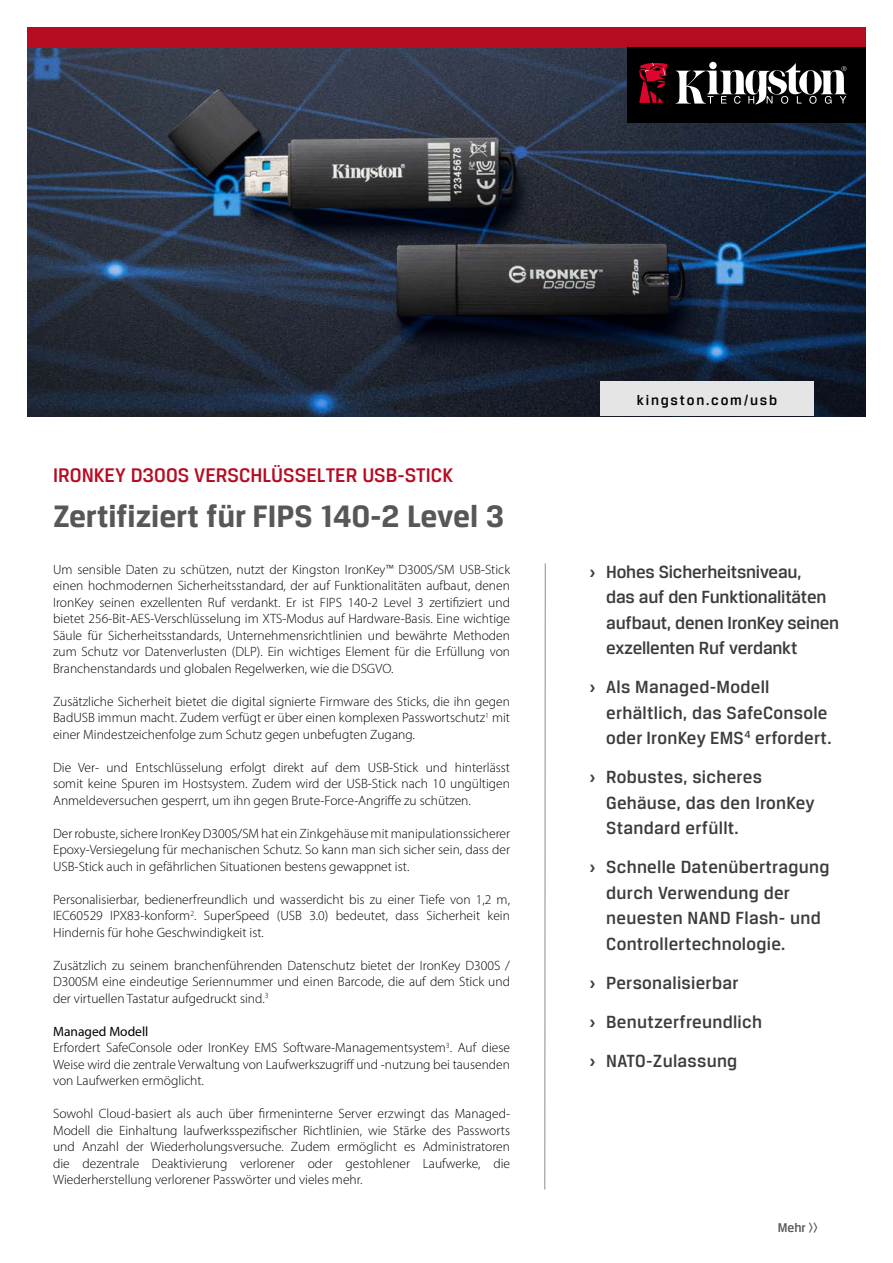
<style>
.page{position:relative;width:893px;height:1263px;background:#fff}
.page>*{position:absolute;margin:0;border:0;box-sizing:border-box;transform-origin:0 0}
.t1{font:700 33px "Breuer Text";color:#575756}
.t2{font:500 21px "Breuer Text";color:#b60c22}
.t3{font:500 18.75px/25.5px "Breuer Text";letter-spacing:.015em;color:#3c3c3b}
.t4{font:500 18.75px/25.5px "Breuer Text";letter-spacing:-.01em;color:#3c3c3b}
.t5{font:500 15px "Breuer Text";letter-spacing:.12em;color:#000}
.t6{font:300 13.5px/16.5px "Myriad Pro";color:#000;text-align:justify}
.t7{font:500 13.5px "Breuer Text";color:#575756}
.s1{font-weight:400}
.s2{font-weight:700}
</style>
<div class="page">
<svg style="left:544px;top:563px;width:2px;height:627px"></svg>
<img style="left:27px;top:47px;width:839px;height:369px">
<div style="left:600px;top:381px;width:214px;height:35px;background:#e5e5e5"></div>
<div style="left:27px;top:27px;width:839px;height:20px;background:#b60c22"></div>
<div style="left:628px;top:47px;width:238px;height:76px;background:#000"></div>
<svg style="left:675px;top:63px;width:172px;height:42px"></svg>
<svg style="left:639px;top:62px;width:29px;height:41px"></svg>
<h2 class="t2" style="left:53px;top:464px;width:401px">IRONKEY D300S VERSCHLÜSSELTER USB-STICK</h2>
<h1 class="t1" style="left:53px;top:498px;width:452px">Zertifiziert für FIPS 140-2 Level 3</h1>
<p class="t6" style="left:53px;top:561px;width:458px">Um sensible Daten zu schützen, nutzt der Kingston IronKey™ D300S/SM USB-Stick einen hochmodernen Sicherheitsstandard, der auf Funktionalitäten aufbaut, denen IronKey seinen exzellenten Ruf verdankt. Er ist FIPS 140-2 Level 3 zertifiziert und bietet 256-Bit-AES-Verschlüsselung im XTS-Modus auf Hardware-Basis. Eine wichtige Säule für Sicherheitsstandards, Unternehmensrichtlinien und bewährte Methoden zum Schutz vor Datenverlusten (DLP). Ein wichtiges Element für die Erfüllung von Branchenstandards und globalen Regelwerken, wie die DSGVO.</p>
<p class="t6" style="left:53px;top:693px;width:458px">Zusätzliche Sicherheit bietet die digital signierte Firmware des Sticks, die ihn gegen BadUSB immun macht. Zudem verfügt er über einen komplexen Passwortschutz<sup>1</sup> mit einer Mindestzeichenfolge zum Schutz gegen unbefugten Zugang.</p>
<p class="t6" style="left:53px;top:759px;width:458px">Die Ver- und Entschlüsselung erfolgt direkt auf dem USB-Stick und hinterlässt somit keine Spuren im Hostsystem. Zudem wird der USB-Stick nach 10 ungültigen Anmeldeversuchen gesperrt, um ihn gegen Brute-Force-Angriffe zu schützen.</p>
<p class="t6" style="left:53px;top:825px;width:458px">Der robuste, sichere IronKey D300S/SM hat ein Zinkgehäuse mit manipulationssicherer Epoxy-Versiegelung für mechanischen Schutz. So kann man sich sicher sein, dass der USB-Stick auch in gefährlichen Situationen bestens gewappnet ist.</p>
<p class="t6" style="left:53px;top:891px;width:458px">Personalisierbar, bedienerfreundlich und wasserdicht bis zu einer Tiefe von 1,2 m, IEC60529 IPX83-konform<sup>2</sup>. SuperSpeed (USB 3.0) bedeutet, dass Sicherheit kein Hindernis für hohe Geschwindigkeit ist.</p>
<p class="t6" style="left:53px;top:957px;width:458px">Zusätzlich zu seinem branchenführenden Datenschutz bietet der IronKey D300S / D300SM eine eindeutige Seriennummer und einen Barcode, die auf dem Stick und der virtuellen Tastatur aufgedruckt sind.<sup>3</sup></p>
<p class="t6" style="left:53px;top:1023px;width:458px;text-align:left"><span class="s1">Managed Modell<br></span>Erfordert SafeConsole oder IronKey EMS Software-Managementsystem<sup>3</sup>. Auf diese Weise wird die zentrale Verwaltung von Laufwerkszugriff und -nutzung bei tausenden von Laufwerken ermöglicht.</p>
<p class="t6" style="left:53px;top:1105px;width:458px">Sowohl Cloud-basiert als auch über firmeninterne Server erzwingt das Managed-Modell die Einhaltung laufwerksspezifischer Richtlinien, wie Stärke des Passworts und Anzahl der Wiederholungsversuche. Zudem ermöglicht es Administratoren die dezentrale Deaktivierung verlorener oder gestohlener Laufwerke, die Wiederherstellung verlorener Passwörter und vieles mehr.</p>
<p class="t5" style="left:637px;top:391px;width:142px">kingston.com/usb</p>
<h3 class="t4" style="left:606px;top:558px;width:234px;text-indent:-17px"><span class="s2">›</span> Hohes Sicherheitsniveau,<br>das auf den Funktionalitäten aufbaut, denen IronKey seinen exzellenten Ruf verdankt</h3>
<h3 class="t3" style="left:606px;top:674px;width:227px;text-indent:-17px"><span class="s2">›</span> Als Managed-Modell erhältlich, das SafeConsole oder IronKey EMS<sup>4</sup> erfordert.</h3>
<h3 class="t3" style="left:606px;top:764px;width:210px;text-indent:-17px"><span class="s2">›</span> Robustes, sicheres<br>Gehäuse, das den IronKey<br>Standard erfüllt.</h3>
<h3 class="t3" style="left:606px;top:854px;width:225px;text-indent:-17px"><span class="s2">›</span> Schnelle Datenübertragung durch Verwendung der neuesten NAND Flash- und<br>Controllertechnologie.</h3>
<h3 class="t3" style="left:589px;top:962px;width:174px;line-height:39px"><span class="s2">›</span> Personalisierbar<br><span class="s2">›</span> Benutzerfreundlich <span class="s2">›</span> NATO-Zulassung</h3>
<p class="t7" style="left:778px;top:1220px;width:42px">Mehr &gt;&gt;</p>
</div>
